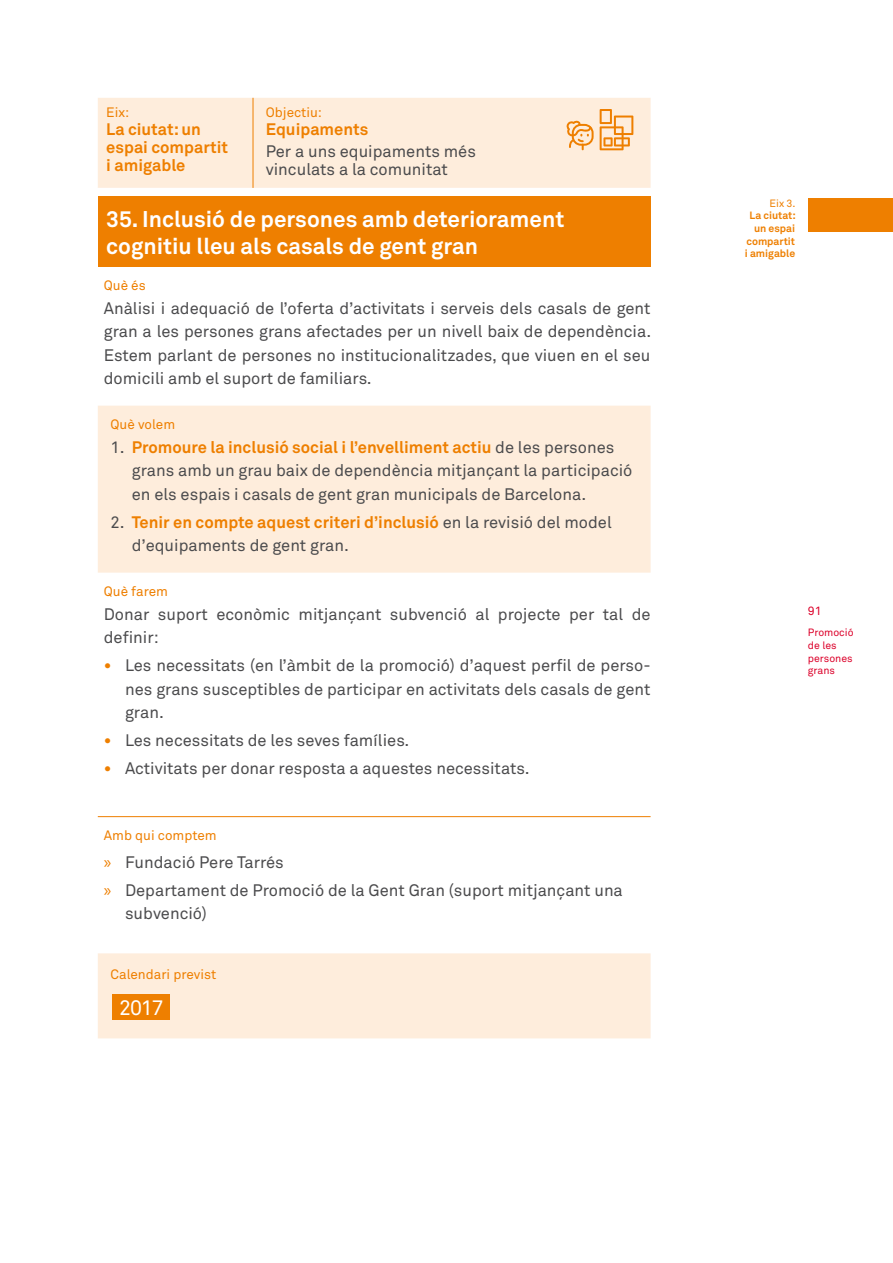
<style>
.page{position:relative;width:893px;height:1263px;background:#fff}
.page>*{position:absolute;margin:0;border:0;box-sizing:border-box;transform-origin:0 0}
.t1{font:700 22.5px/27px "Akkurat Std";color:#fff}
.t2{font:21px "Akkurat Std";color:#fff}
.Puntots{font:16.5px/23.7px "Akkurat Std";color:#4b4b4d}
.Enumeració_02{font:16.5px/23.7px "Akkurat Std";color:#4b4b4d}
.t3{font:700 16.5px/18px "Akkurat Std";color:#ee7f00}
.t4{font:13.5px "Akkurat Std";color:#ee7f00}
.t5{font:12px "Akkurat Std";color:#dc002a}
.t6{font:700 10.5px/12.6px "Akkurat Std";color:#ee7f00;text-align:right}
.t7{font:10.5px/12.6px "Akkurat Std";color:#dc002a}
.t8{font:10.5px "Akkurat Std";color:#ee7f00}
.s1{font-weight:700;color:#ee7f00}
.s2{font-weight:700;font-size:18px;color:#ee7f00}
.s3{font-family:"Myriad Pro";font-size:18px;color:#ee7f00}
</style>
<div class="page">
<div style="left:808px;top:199px;width:85px;height:33px;background:#ee7f00"></div>
<svg style="left:98px;top:98px;width:553px;height:940px"></svg>
<svg style="left:98px;top:188px;width:553px;height:8px"></svg>
<div style="left:98px;top:196px;width:553px;height:71px;background:#ee7f00"></div>
<hr style="left:253px;top:98px;width:1px;height:90px;background:#ee7f00">
<hr style="left:98px;top:816px;width:155px;height:1px;background:#ee7f00">
<hr style="left:253px;top:816px;width:398px;height:1px;background:#ee7f00">
<div style="left:113px;top:994px;width:57px;height:26px;background:#ee7f00"></div>
<svg style="left:566px;top:121px;width:28px;height:29px"></svg>
<svg style="left:600px;top:109px;width:33px;height:41px"></svg>
<p class="t4" style="left:266px;top:104px;width:58px">Objectiu:</p>
<p class="t3" style="left:266px;top:120px;width:104px">Equipaments</p>
<p class="Puntots" style="left:266px;top:142px;width:212px;line-height:18px">Per a uns equipaments més vinculats a la comunitat</p>
<p class="t1" style="left:106px;top:205px;width:460px">35. Inclusió de persones amb deteriorament cognitiu lleu als casals de gent gran</p>
<p class="t4" style="left:104px;top:277px;width:43px">Què és</p>
<p class="Puntots" style="left:104px;top:296px;width:549px;text-align:justify">Anàlisi i adequació de l’oferta d’activitats i serveis dels casals de gent gran a les persones grans afectades per un nivell baix de dependència.<br>Estem parlant de persones no institucionalitzades, que viuen en el seu domicili amb el suport de familiars.</p>
<p class="t4" style="left:111px;top:416px;width:66px">Què volem</p>
<p class="Enumeració_02" style="left:132px;top:435px;width:502px;text-indent:-21px">1. <span class="s1">Promoure la inclusió social i l’envelliment actiu</span> de les persones grans amb un grau baix de dependència mitjançant la participació en els espais i casals de gent gran municipals de Barcelona.</p>
<p class="Enumeració_02" style="left:132px;top:510px;width:481px;text-indent:-21px">2. <span class="s1">Tenir en compte aquest criteri d’inclusió</span> en la revisió del model d’equipaments de gent gran.</p>
<p class="t4" style="left:104px;top:583px;width:66px">Què farem</p>
<p class="Puntots" style="left:104px;top:602px;width:548px">Donar suport econòmic mitjançant subvenció al projecte per tal de definir:</p>
<p class="Puntots" style="left:125px;top:653px;width:527px;text-align:justify;text-indent:-21px"><span class="s2">•</span> Les necessitats (en l’àmbit de la promoció) d’aquest perfil de perso&shy;nes grans susceptibles de participar en activitats dels casals de gent gran.</p>
<p class="Puntots" style="left:104px;top:729px;width:307px"><span class="s2">•</span> Les necessitats de les seves famílies.</p>
<p class="Puntots" style="left:104px;top:756px;width:427px"><span class="s2">•</span> Activitats per donar resposta a aquestes necessitats.</p>
<p class="t4" style="left:106px;top:104px;width:24px">Eix:</p>
<p class="t3" style="left:106px;top:120px;width:123px">La ciutat: un espai compartit i amigable</p>
<p class="t4" style="left:104px;top:827px;width:114px">Amb qui comptem</p>
<p class="Puntots" style="left:104px;top:850px;width:182px"><span class="s3">»</span> Fundació Pere Tarrés</p>
<p class="Puntots" style="left:125px;top:878px;width:499px;text-indent:-21px"><span class="s3">»</span> Departament de Promoció de la Gent Gran (suport mitjançant una subvenció)</p>
<p class="t4" style="left:111px;top:966px;width:107px">Calendari previst</p>
<p class="t2" style="left:119px;top:995px;width:46px">2017</p>
<p class="t8" style="left:769px;top:197px;width:28px">Eix 3.</p>
<p class="t6" style="left:745px;top:209px;width:53px">La ciutat: un espai compartit i amigable</p>
<p class="t5" style="left:808px;top:604px;width:15px">91</p>
<p class="t7" style="left:808px;top:626px;width:47px">Promoció de les persones grans</p>
</div>
